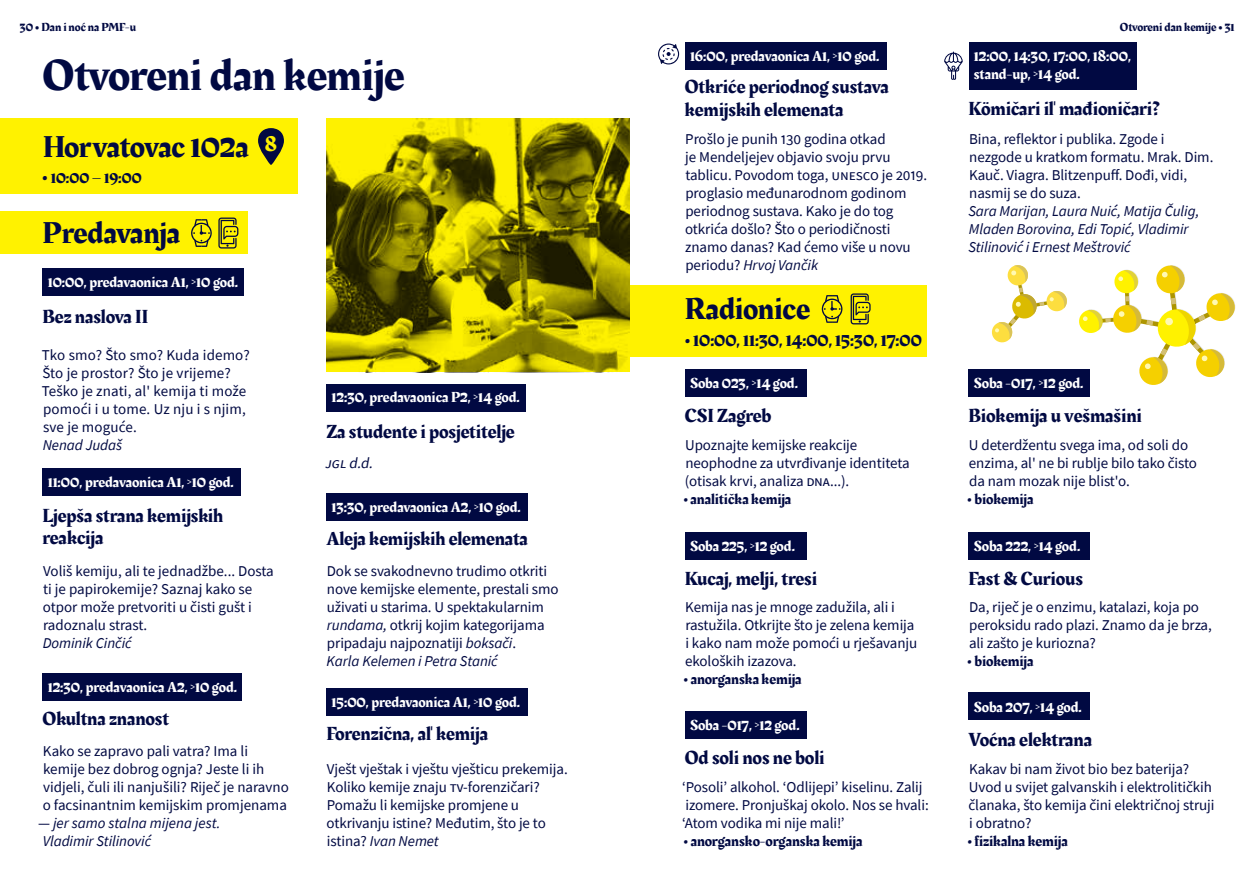
<style>
.page{position:relative;width:1259px;height:893px;background:#fff}
.page>*{position:absolute;margin:0;border:0;box-sizing:border-box;transform-origin:0 0}
.t1{font:45px "Rakkas";color:#010942}
.t2{font:31.05px "Rakkas";letter-spacing:-.005em;color:#010942}
.t3{font:19.5px/22.5px "Rakkas";color:#010942}
.t4{font:18px "Rakkas";color:#010942}
.t5{font:16.05px "Rakkas";color:#010942}
.t6{font:15px/18px "Source Sans Pro";letter-spacing:-.005em;color:#010942}
.t7{font:15px/18px "Rakkas";color:#fff}
.t8{font:italic 15px/18px "Source Sans Pro";letter-spacing:-.005em;color:#010942}
.t9{font:15px "Rakkas";color:#010942}
.t10{font:italic 15px "Source Sans Pro";color:#010942}
.t11{font:12px "Rakkas";color:#010942}
.s1{font-family:"Source Sans Pro";font-weight:700}
.s2{font-size:18px}
.s3{font-style:normal}
.s4{font-style:italic}
</style>
<div class="page">
<div style="left:326px;top:385px;width:200px;height:27px;background:#010942"></div>
<div style="left:629px;top:286px;width:298px;height:71px;background:#fff200"></div>
<div style="left:968px;top:43px;width:168px;height:47px;background:#010942"></div>
<div style="left:0;top:211px;width:248px;height:43px;background:#fff200"></div>
<div style="left:43px;top:269px;width:201px;height:27px;background:#010942"></div>
<div style="left:326px;top:688px;width:202px;height:28px;background:#010942"></div>
<div style="left:326px;top:494px;width:202px;height:26px;background:#010942"></div>
<div style="left:685px;top:42px;width:201px;height:27px;background:#010942"></div>
<div style="left:43px;top:468px;width:197px;height:27px;background:#010942"></div>
<div style="left:43px;top:674px;width:199px;height:26px;background:#010942"></div>
<svg style="left:191px;top:219px;width:21px;height:28px"></svg>
<svg style="left:218px;top:218px;width:20px;height:31px"></svg>
<div style="left:685px;top:369px;width:121px;height:27px;background:#010942"></div>
<div style="left:968px;top:369px;width:122px;height:27px;background:#010942"></div>
<div style="left:968px;top:533px;width:122px;height:27px;background:#010942"></div>
<div style="left:968px;top:693px;width:122px;height:27px;background:#010942"></div>
<div style="left:685px;top:533px;width:121px;height:27px;background:#010942"></div>
<div style="left:685px;top:712px;width:121px;height:27px;background:#010942"></div>
<svg style="left:822px;top:295px;width:20px;height:28px"></svg>
<svg style="left:850px;top:293px;width:20px;height:31px"></svg>
<svg style="left:944px;top:52px;width:18px;height:28px"></svg>
<svg style="left:1079px;top:265px;width:156px;height:120px"></svg>
<div style="left:0;top:119px;width:297px;height:75px;background:#fff200"></div>
<svg style="left:258px;top:128px;width:26px;height:37px"></svg>
<svg style="left:658px;top:44px;width:21px;height:20px"></svg>
<svg style="left:992px;top:265px;width:75px;height:78px"></svg>
<svg style="left:326px;top:119px;width:303px;height:253px"></svg>
<p class="t11" style="left:20px;top:19px;width:118px">30 <span class="s1">•</span> Dan i noć na PMF-u</p>
<p class="t11" style="left:1120px;top:19px;width:116px">Otvoreni dan kemije <span class="s1">•</span> 31</p>
<h1 class="t1" style="left:43px;top:43px;width:363px">Otvoreni dan kemije</h1>
<p class="t7" style="left:690px;top:47px;width:191px">16:00, predavaonica A1, &gt;10 god.</p>
<p class="t7" style="left:974px;top:48px;width:159px">12:00, 14:30, 17:00, 18:00, stand-up, &gt;14 god.</p>
<h3 class="t3" style="left:685px;top:76px;width:205px">Otkriće periodnog sustava kemijskih elemenata</h3>
<h3 class="t3" style="left:968px;top:98px;width:193px">Kömičari il' mađioničari?</h3>
<h2 class="t2" style="left:43px;top:125px;width:236px">Horvatovac 102a <sup>8</sup></h2>
<p class="t5" style="left:43px;top:166px;width:101px"><span class="s2">•</span> 10:00 – 19:00</p>
<h2 class="t2" style="left:43px;top:211px;width:139px">Predavanja</h2>
<p class="t7" style="left:48px;top:274px;width:192px">10:00, predavaonica A1, &gt;10 god.</p>
<h3 class="t3" style="left:43px;top:306px;width:107px">Bez naslova II</h3>
<p class="t6" style="left:42px;top:346px;width:209px">Tko smo? Što smo? Kuda idemo?<br>Što je prostor? Što je vrijeme?<br>Teško je znati, al' kemija ti može pomoći i u tome. Uz nju i s njim, sve je moguće.</p>
<p class="t8" style="left:43px;top:436px;width:81px">Nenad Judaš</p>
<p class="t7" style="left:48px;top:473px;width:188px">11:00, predavaonica A1, &gt;10 god.</p>
<h3 class="t3" style="left:43px;top:505px;width:182px">Ljepša strana kemijskih reakcija</h3>
<p class="t6" style="left:43px;top:562px;width:232px">Voliš kemiju, ali te jednadžbe... Dosta ti je papirokemije? Saznaj kako se otpor može pretvoriti u čisti gušt i radoznalu strast.</p>
<p class="t8" style="left:43px;top:634px;width:90px">Dominik Cinčić</p>
<p class="t7" style="left:48px;top:679px;width:191px">12:30, predavaonica A2, &gt;10 god.</p>
<h3 class="t3" style="left:43px;top:708px;width:128px">Okultna znanost</h3>
<p class="t6" style="left:43px;top:742px;width:247px">Kako se zapravo pali vatra? Ima li kemije bez dobrog ognja? Jeste li ih vidjeli, čuli ili nanjušili? Riječ je naravno o facsinantnim kemijskim promjenama</p>
<p class="t8" style="left:43px;top:814px;width:179px;text-indent:-5px"><span class="s3">—</span> jer samo stalna mijena jest.<br>Vladimir Stilinović</p>
<p class="t7" style="left:331px;top:388px;width:190px">12:30, predavaonica P2, &gt;14 god.</p>
<h3 class="t3" style="left:326px;top:421px;width:190px">Za studente i posjetitelje</h3>
<p class="t10" style="left:325px;top:453px;width:53px">JGL d.d.</p>
<p class="t7" style="left:331px;top:499px;width:191px">13:30, predavaonica A2, &gt;10 god.</p>
<h3 class="t3" style="left:326px;top:528px;width:203px">Aleja kemijskih elemenata</h3>
<p class="t6" style="left:327px;top:562px;width:233px">Dok se svakodnevno trudimo otkriti nove kemijske elemente, prestali smo uživati u starima. U spektakularnim <span class="s4">rundama,</span> otkrij kojim kategorijama pripadaju najpoznatiji <span class="s4">boksači</span>.<br><span class="s4">Karla Kelemen i Petra Stanić</span></p>
<p class="t7" style="left:331px;top:694px;width:190px">15:00, predavaonica A1, &gt;10 god.</p>
<h3 class="t3" style="left:326px;top:723px;width:163px">Forenzična, al' kemija</h3>
<p class="t6" style="left:327px;top:760px;width:243px">Vješt vještak i vještu vješticu prekemija.<br>Koliko kemije znaju TV-forenzičari?<br>Pomažu li kemijske promjene u otkrivanju istine? Međutim, što je to istina? <span class="s4">Ivan Nemet</span></p>
<p class="t6" style="left:685px;top:130px;width:244px">Prošlo je punih 130 godina otkad<br>je Mendeljejev objavio svoju prvu tablicu. Povodom toga, UNESCO je 2019. proglasio međunarodnom godinom periodnog sustava. Kako je do tog otkrića došlo? Što o periodičnosti znamo danas? Kad ćemo više u novu periodu? <span class="s4">Hrvoj Vančik</span></p>
<p class="t6" style="left:969px;top:130px;width:246px">Bina, reflektor i publika. Zgode i nezgode u kratkom formatu. Mrak. Dim.<br>Kauč. Viagra. Blitzenpuff. Dođi, vidi, nasmij se do suza.</p>
<p class="t8" style="left:968px;top:202px;width:232px">Sara Marijan, Laura Nuić, Matija Čulig,<br>Mladen Borovina, Edi Topić, Vladimir<br>Stilinović i Ernest Meštrović</p>
<h2 class="t2" style="left:685px;top:287px;width:127px">Radionice</h2>
<p class="t4" style="left:685px;top:327px;width:238px">• 10:00, 11:30, 14:00, 15:30, 17:00</p>
<p class="t7" style="left:690px;top:374px;width:110px">Soba 023, &gt;14 god.</p>
<p class="t7" style="left:974px;top:374px;width:111px">Soba -017, &gt;12 god.</p>
<h3 class="t3" style="left:685px;top:405px;width:88px">CSI Zagreb</h3>
<h3 class="t3" style="left:968px;top:405px;width:175px">Biokemija u vešmašini</h3>
<p class="t6" style="left:685px;top:436px;width:226px">Upoznajte kemijske reakcije neophodne za utvrđivanje identiteta (otisak krvi, analiza DNA...).</p>
<p class="t9" style="left:684px;top:488px;width:109px">• analitička kemija</p>
<p class="t7" style="left:690px;top:538px;width:106px">Soba 225, &gt;12 god.</p>
<h3 class="t3" style="left:685px;top:568px;width:134px">Kucaj, melji, tresi</h3>
<p class="t6" style="left:685px;top:598px;width:234px">Kemija nas je mnoge zadužila, ali i rastužila. Otkrijte što je zelena kemija i kako nam može pomoći u rješavanju ekoloških izazova.</p>
<p class="t9" style="left:684px;top:668px;width:119px">• anorganska kemija</p>
<p class="t7" style="left:690px;top:717px;width:111px">Soba -017, &gt;12 god.</p>
<h3 class="t3" style="left:685px;top:747px;width:141px">Od soli nos ne boli</h3>
<p class="t6" style="left:682px;top:778px;width:248px">ʻPosoliʼ alkohol. ʻOdlijepiʼ kiselinu. Zalij izomere. Pronjuškaj okolo. Nos se hvali: ʻAtom vodika mi nije mali!ʼ</p>
<p class="t9" style="left:684px;top:830px;width:180px">• anorgansko-organska kemija</p>
<p class="t6" style="left:969px;top:436px;width:230px">U deterdžentu svega ima, od soli do enzima, al' ne bi rublje bilo tako čisto da nam mozak nije blist'o.</p>
<p class="t9" style="left:967px;top:488px;width:67px">• biokemija</p>
<p class="t7" style="left:974px;top:538px;width:108px">Soba 222, &gt;14 god.</p>
<h3 class="t3" style="left:968px;top:568px;width:116px">Fast &amp; Curious</h3>
<p class="t6" style="left:969px;top:598px;width:244px">Da, riječ je o enzimu, katalazi, koja po peroksidu rado plazi. Znamo da je brza, ali zašto je kuriozna?</p>
<p class="t9" style="left:967px;top:650px;width:67px">• biokemija</p>
<p class="t7" style="left:974px;top:698px;width:110px">Soba 207, &gt;14 god.</p>
<h3 class="t3" style="left:968px;top:728px;width:125px">Voćna elektrana</h3>
<p class="t6" style="left:968px;top:760px;width:248px">Kakav bi nam život bio bez baterija?<br>Uvod u svijet galvanskih i elektrolitičkih članaka, što kemija čini električnoj struji i obratno?</p>
<p class="t9" style="left:967px;top:830px;width:102px">• fizikalna kemija</p>
</div>
